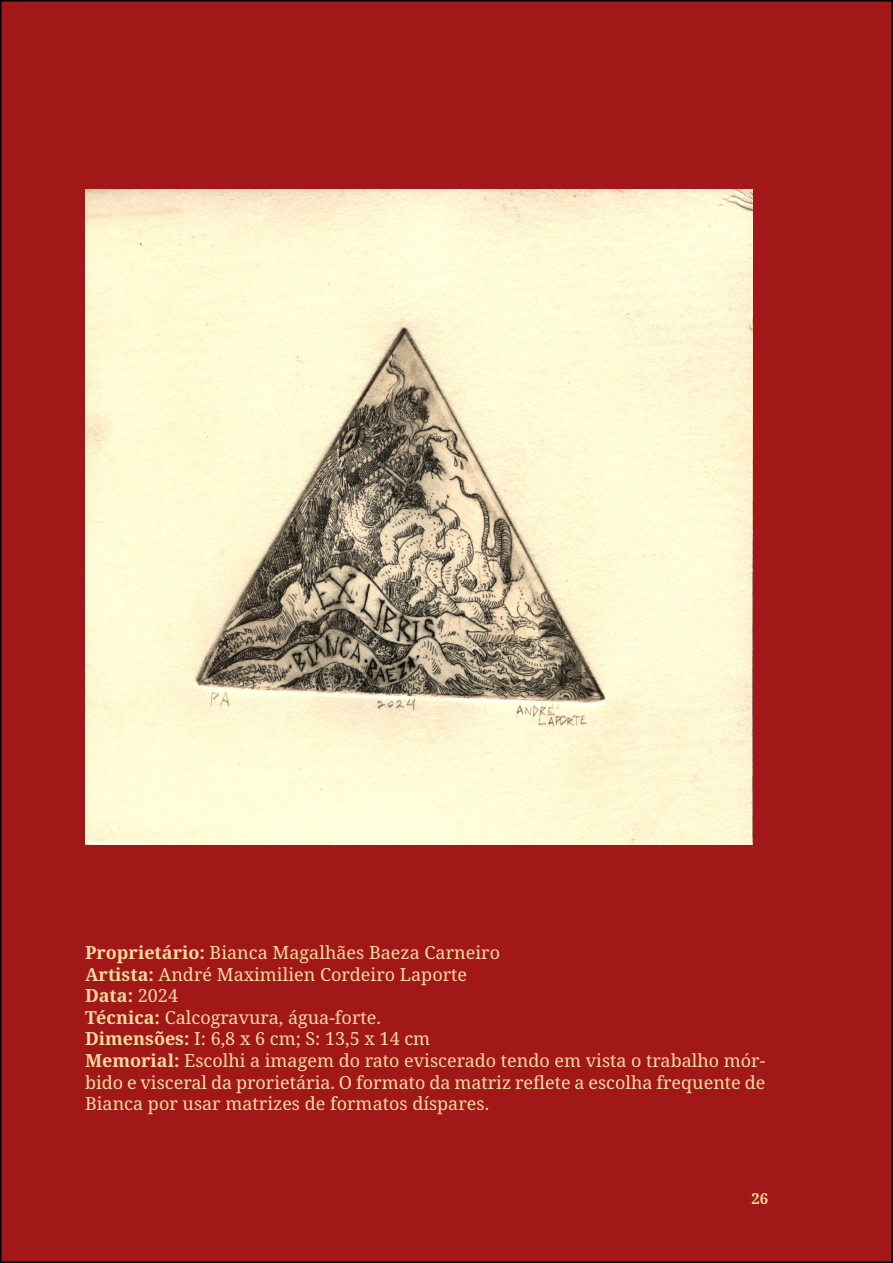
<style>
.page{position:relative;width:893px;height:1263px;background:#fff}
.page>*{position:absolute;margin:0;border:0;box-sizing:border-box;transform-origin:0 0}
.t1{font:18px/21.6px "Noto Serif";color:#f3db9f;text-align:justify}
.t2{font:700 18px "Noto Serif";color:#f3db9f}
.t3{font:700 15px "Noto Serif";color:#f3db9f}
.s1{font-weight:700}
.s2{font-weight:400}
</style>
<div class="page">
<div style="left:1px;top:1px;width:892px;height:1261px;background:#a21717"></div>
<img style="left:85px;top:189px;width:667px;height:655px">
<p class="t1" style="left:85px;top:942px;width:417px"><span class="s1">Proprietário:</span> Bianca Magalhães Baeza Carneiro</p>
<p class="t1" style="left:85px;top:964px;width:384px"><span class="s1">Artista:</span> André Maximilien Cordeiro Laporte</p>
<p class="t2" style="left:85px;top:983px;width:95px">Data: <span class="s2">2024</span></p>
<p class="t1" style="left:85px;top:1007px;width:297px"><span class="s1">Técnica:</span> Calcogravura, água-forte.</p>
<p class="t1" style="left:85px;top:1029px;width:347px"><span class="s1">Dimensões:</span> I: 6,8 x 6 cm; S: 13,5 x 14 cm</p>
<p class="t1" style="left:85px;top:1050px;width:682px"><span class="s1">Memorial:</span> Escolhi a imagem do rato eviscerado tendo em vista o trabalho mór&shy;bido e visceral da prorietária. O formato da matriz reflete a escolha frequente de Bianca por usar matrizes de formatos díspares.</p>
<p class="t3" style="left:752px;top:1188px;width:18px">26</p>
</div>
